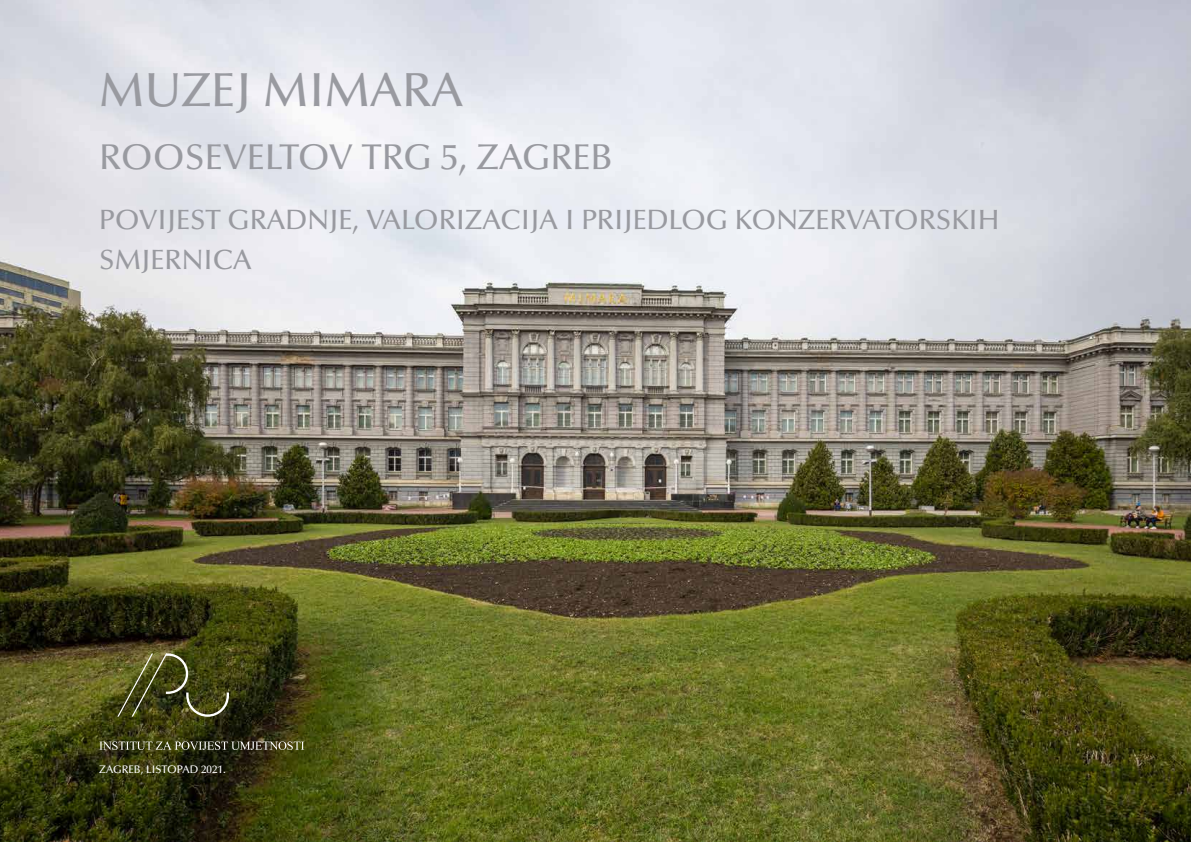
<style>
.page{position:relative;width:1191px;height:842px;background:#fff}
.page>*{position:absolute;margin:0;border:0;box-sizing:border-box;transform-origin:0 0}
.t1{font:500 48px "Optima LT Pro";color:#999aa0}
.t2{font:500 36px "Optima LT Pro";color:#999aa0}
.t3{font:500 28px/40px "Optima LT Pro";color:#999aa0}
.t4{font:500 11px "Optima LT Pro";color:#fff}
</style>
<div class="page">
<img style="left:0;top:0;width:1191px;height:842px">
<svg style="left:99px;top:741px;width:205px;height:9px;background:#646449"></svg>
<svg style="left:117px;top:653px;width:113px;height:65px;background:#515224"></svg>
<h1 class="t1" style="left:99px;top:60px;width:366px">MUZEJ MIMARA</h1>
<p class="t2" style="left:99px;top:134px;width:515px">ROOSEVELTOV TRG 5, ZAGREB</p>
<p class="t3" style="left:99px;top:199px;width:902px">POVIJEST GRADNJE, VALORIZACIJA I PRIJEDLOG KONZERVATORSKIH<br>SMJERNICA</p>
<p class="t4" style="left:99px;top:763px;width:128px">ZAGREB, LISTOPAD 2021.</p>
</div>
